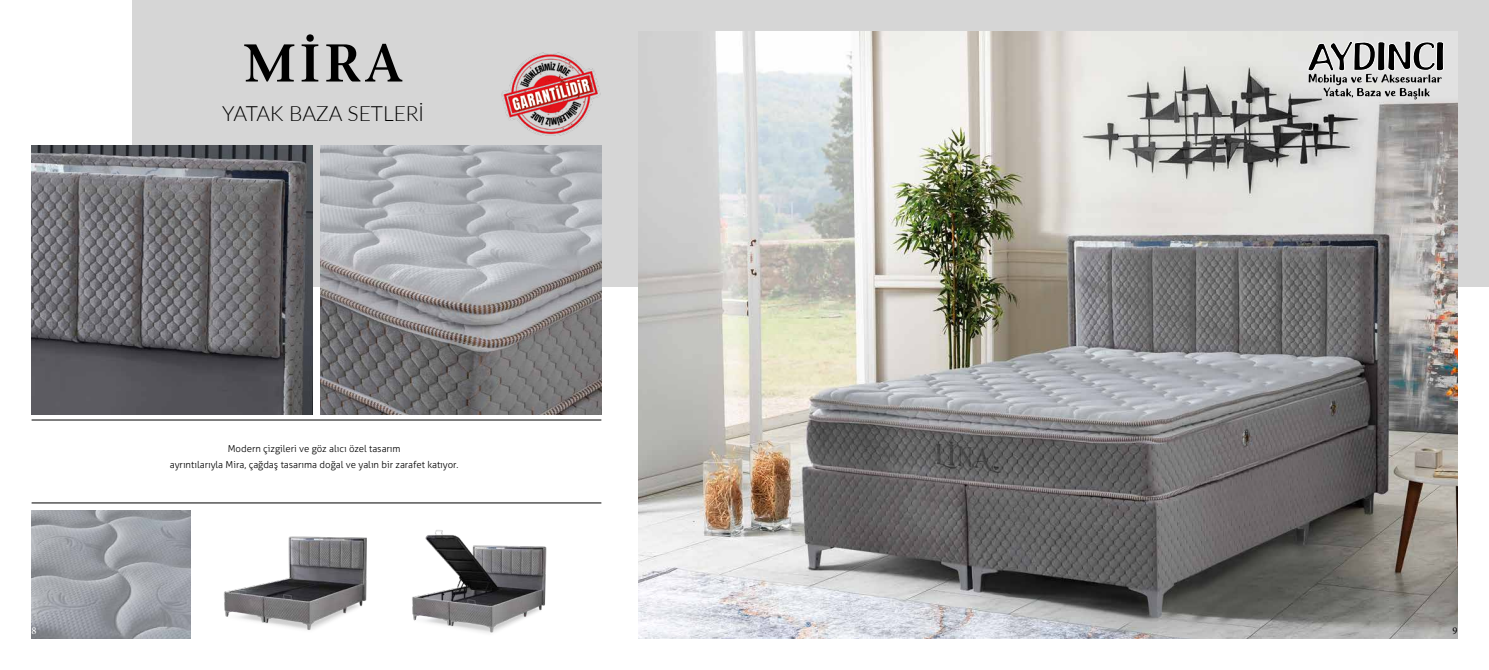
<style>
.page{position:relative;width:1489px;height:670px;background:#fff}
.page>*{position:absolute;margin:0;border:0;box-sizing:border-box;transform-origin:0 0}
.t1{font:52.5px "Air Serif Bold T.";color:#000}
.t2{font:300 21px "Lato";color:#000}
.t3{font:10.5px "Minion Pro";color:#fff}
.t4{font:10.5px "Minion Pro";color:#000}
.t5{font:300 9.62px/15.8px "Aller";color:#000;text-align:center}
</style>
<div class="page">
<div style="left:132px;top:0;width:1356px;height:286px;background:#d6d6d6"></div>
<img style="left:32px;top:510px;width:158px;height:128px">
<img style="left:223px;top:536px;width:144px;height:95px">
<img style="left:412px;top:530px;width:135px;height:103px">
<img style="left:638px;top:32px;width:819px;height:606px">
<hr style="left:32px;top:420px;width:569px;height:1px;background:#000">
<hr style="left:32px;top:502px;width:569px;height:1px;background:#000">
<img style="left:32px;top:145px;width:281px;height:269px">
<img style="left:320px;top:145px;width:281px;height:269px">
<img style="left:501px;top:53px;width:100px;height:82px">
<svg style="left:1307px;top:40px;width:136px;height:59px"></svg>
<h1 class="t1" style="left:244px;top:30px;width:161px">MİRA</h1>
<h2 class="t2" style="left:222px;top:99px;width:203px">YATAK BAZA SETLERİ</h2>
<p class="t5" style="left:170px;top:441px;width:290px">Modern çizgileri ve göz alıcı özel tasarım<br>ayrıntılarıyla Mira, çağdaş tasarıma doğal ve yalın bir zarafet katıyor.</p>
<p class="t3" style="left:32px;top:624px;width:7px">8</p>
<p class="t4" style="left:1452px;top:624px;width:7px">9</p>
</div>
